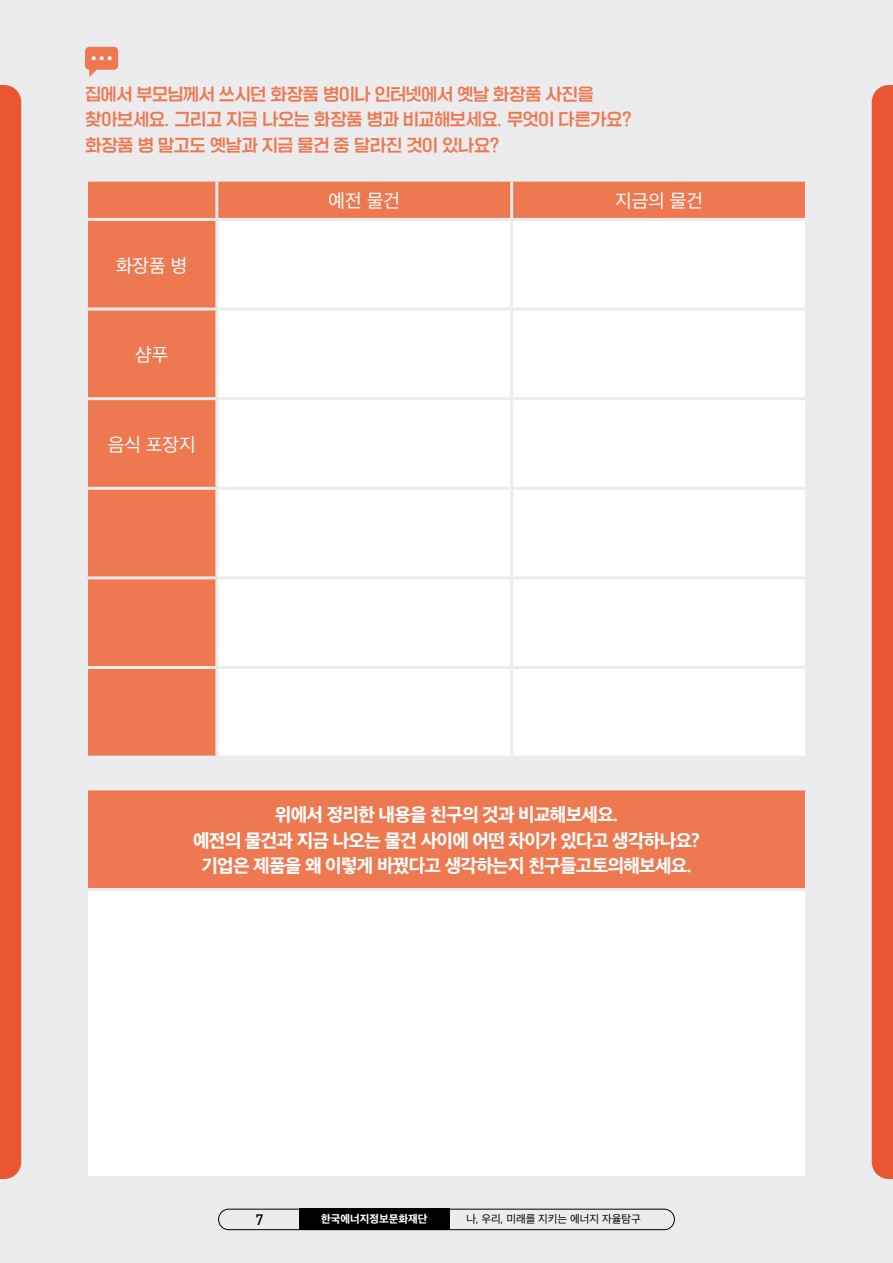
<style>
.page{position:relative;width:893px;height:1263px;background:#ececee}
.page>*{position:absolute;margin:0;border:0;box-sizing:border-box;transform-origin:0 0}
.t1{font:18px/25.5px "SD Gothic Neoa h Ex Bd";letter-spacing:-.04em;color:#fff;text-align:center}
.t2{font:18px "SD Gothic Neoa d Rg";color:#fff}
.t3{font:16.5px/25.5px "SD Gyeokdong G205 Bd";letter-spacing:-.01em;color:#ee7951}
.t4{font:500 15px "DIN Pro";color:#000}
.t5{font:10.5px "SD Gothic Neoa d Rg";color:#000}
.t6{font:10.5px "SD Gothic Neoa h Ex Bd";color:#fff}
</style>
<div class="page">
<div style="left:218px;top:1209px;width:457px;height:21px;border:1px solid #000;border-radius:10px"></div>
<div style="left:299px;top:1209px;width:150px;height:21px;background:#000"></div>
<div style="left:0;top:85px;width:21px;height:1094px;background:#ea5532"></div>
<div style="left:872px;top:85px;width:21px;height:1094px;background:#ea5532"></div>
<div style="left:87px;top:789px;width:719px;height:100px;background:#ee7951"></div>
<div style="left:87px;top:889px;width:719px;height:288px;background:#fff"></div>
<hr style="left:85px;top:787px;width:723px;height:3px;background:#ececee">
<hr style="left:85px;top:790px;width:3px;height:98px;background:#ececee">
<hr style="left:805px;top:790px;width:3px;height:98px;background:#ececee">
<hr style="left:85px;top:888px;width:723px;height:3px;background:#ececee">
<hr style="left:85px;top:891px;width:3px;height:285px;background:#ececee">
<hr style="left:805px;top:891px;width:3px;height:285px;background:#ececee">
<hr style="left:85px;top:1176px;width:723px;height:3px;background:#ececee">
<svg style="left:89px;top:70px;width:8px;height:7px"></svg>
<div style="left:85px;top:47px;width:33px;height:23px;background:#ee7951;border-radius:4px"></div>
<svg style="left:92px;top:56px;width:20px;height:4px"></svg>
<div style="left:88px;top:182px;width:717px;height:574px;background:#ee7951"></div>
<div style="left:218px;top:221px;width:587px;height:535px;background:#fff"></div>
<hr style="left:215px;top:182px;width:3px;height:36px;background:#ececee">
<hr style="left:510px;top:182px;width:3px;height:36px;background:#ececee">
<hr style="left:85px;top:218px;width:132px;height:3px;background:#ececee">
<hr style="left:217px;top:218px;width:295px;height:3px;background:#ececee">
<hr style="left:215px;top:221px;width:3px;height:86px;background:#ececee">
<hr style="left:512px;top:218px;width:296px;height:3px;background:#ececee">
<hr style="left:510px;top:221px;width:3px;height:86px;background:#ececee">
<hr style="left:85px;top:307px;width:132px;height:3px;background:#ececee">
<hr style="left:217px;top:307px;width:295px;height:3px;background:#ececee">
<hr style="left:215px;top:310px;width:3px;height:87px;background:#ececee">
<hr style="left:512px;top:307px;width:296px;height:3px;background:#ececee">
<hr style="left:510px;top:310px;width:3px;height:87px;background:#ececee">
<hr style="left:85px;top:397px;width:132px;height:3px;background:#ececee">
<hr style="left:217px;top:397px;width:295px;height:3px;background:#ececee">
<hr style="left:215px;top:400px;width:3px;height:87px;background:#ececee">
<hr style="left:512px;top:397px;width:296px;height:3px;background:#ececee">
<hr style="left:510px;top:400px;width:3px;height:87px;background:#ececee">
<hr style="left:85px;top:487px;width:132px;height:3px;background:#ececee">
<hr style="left:217px;top:487px;width:295px;height:3px;background:#ececee">
<hr style="left:215px;top:490px;width:3px;height:86px;background:#ececee">
<hr style="left:512px;top:487px;width:296px;height:3px;background:#ececee">
<hr style="left:510px;top:490px;width:3px;height:86px;background:#ececee">
<hr style="left:85px;top:576px;width:132px;height:3px;background:#ececee">
<hr style="left:217px;top:576px;width:295px;height:3px;background:#ececee">
<hr style="left:215px;top:579px;width:3px;height:87px;background:#ececee">
<hr style="left:512px;top:576px;width:296px;height:3px;background:#ececee">
<hr style="left:510px;top:579px;width:3px;height:87px;background:#ececee">
<hr style="left:85px;top:666px;width:132px;height:3px;background:#ececee">
<hr style="left:217px;top:666px;width:295px;height:3px;background:#ececee">
<hr style="left:215px;top:669px;width:3px;height:87px;background:#ececee">
<hr style="left:512px;top:666px;width:296px;height:3px;background:#ececee">
<hr style="left:510px;top:669px;width:3px;height:87px;background:#ececee">
<p class="t3" style="left:85px;top:82px;width:548px">집에서 부모님께서 쓰시던 화장품 병이나 인터넷에서 옛날 화장품 사진을 찾아보세요. 그리고 지금 나오는 화장품 병과 비교해보세요. 무엇이 다른가요? 화장품 병 말고도 옛날과 지금 물건 중 달라진 것이 있나요?</p>
<p class="t2" style="left:329px;top:192px;width:73px">예전 물건</p>
<p class="t2" style="left:615px;top:192px;width:89px">지금의 물건</p>
<p class="t2" style="left:116px;top:256px;width:73px">화장품 병</p>
<p class="t2" style="left:135px;top:346px;width:35px">샴푸</p>
<p class="t2" style="left:108px;top:435px;width:89px">음식 포장지</p>
<p class="t1" style="left:193px;top:802px;width:508px">위에서 정리한 내용을 친구의 것과 비교해보세요.<br>예전의 물건과 지금 나오는 물건 사이에 어떤 차이가 있다고 생각하나요? 기업은 제품을 왜 이렇게 바꿨다고 생각하는지 친구들고토의해보세요.</p>
<p class="t4" style="left:255px;top:1207px;width:9px">7</p>
<p class="t6" style="left:321px;top:1214px;width:108px">한국에너지정보문화재단</p>
<p class="t5" style="left:466px;top:1214px;width:176px">나, 우리, 미래를 지키는 에너지 자율탐구</p>
</div>
